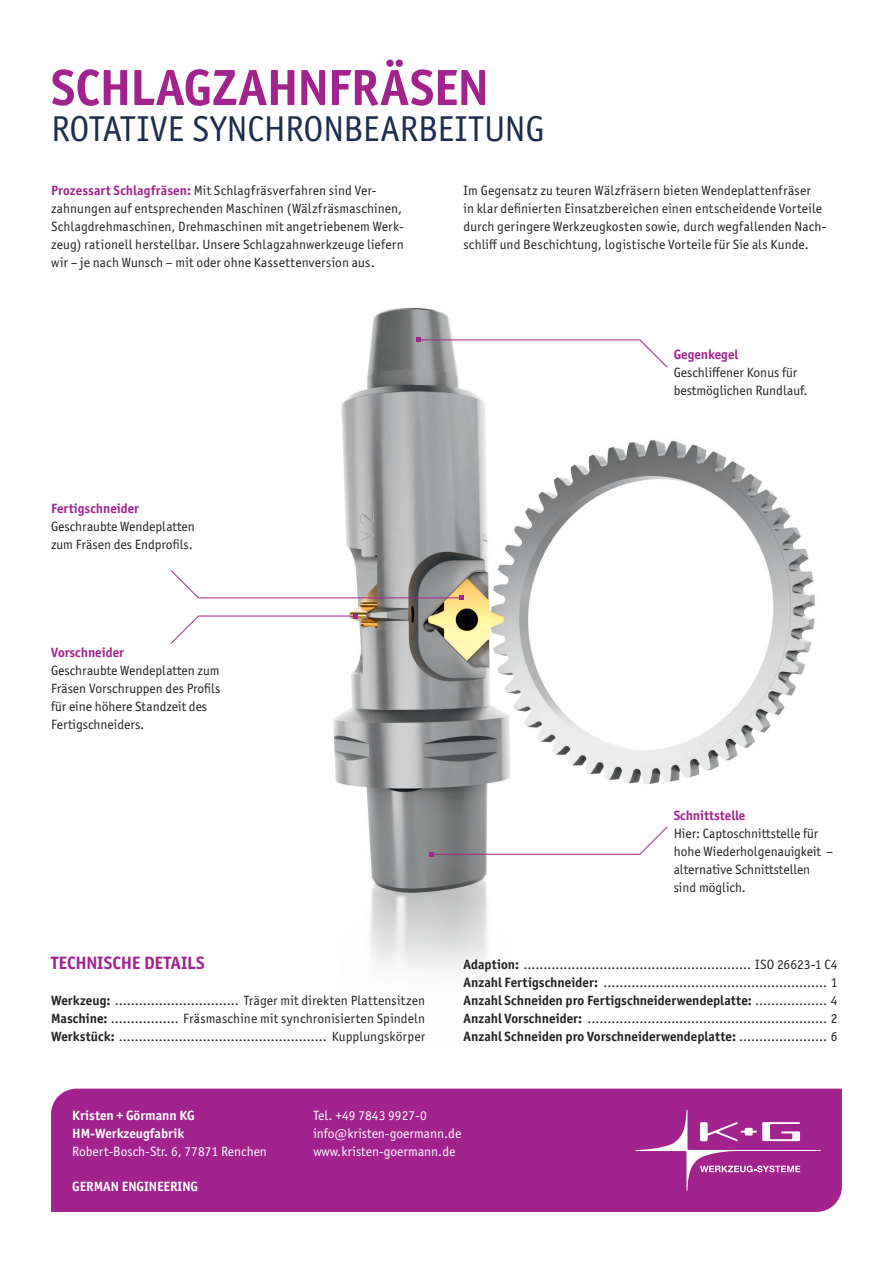
<style>
.page{position:relative;width:893px;height:1263px;background:#fff}
.page>*{position:absolute;margin:0;border:0;box-sizing:border-box;transform-origin:0 0}
.t1{font:700 51px "Officina Sans ITC Pro";letter-spacing:-.005em;color:#a2238e}
.t2{font:36px "Officina Sans ITC Pro";letter-spacing:-.005em;color:#1c2e4b}
.t3{font:700 18px "Officina Sans ITC Pro";letter-spacing:-.01em;color:#a2238e}
.t4{font:13.5px/18px "Officina Sans ITC Pro";letter-spacing:.005em;color:#231f20}
.t5{font:13.5px/18px "Officina Sans ITC Pro";color:#fff}
.t6{font:700 13.5px/18px "Officina Sans ITC Pro";color:#fff}
.t7{font:700 13.5px "Officina Sans ITC Pro";color:#a2238e}
.s1{font-weight:700;color:#a2238e}
.s2{font-weight:700}
</style>
<div class="page">
<img style="left:333px;top:307px;width:482px;height:665px">
<svg style="left:417px;top:338px;width:251px;height:30px"></svg>
<svg style="left:429px;top:826px;width:239px;height:30px"></svg>
<svg style="left:170px;top:614px;width:187px;height:30px"></svg>
<svg style="left:170px;top:569px;width:293px;height:31px"></svg>
<div style="left:51px;top:1089px;width:791px;height:123px;background:#a2238e"></div>
<svg style="left:635px;top:1110px;width:186px;height:80px;background:#ad3e9b"></svg>
<h1 class="t1" style="left:51px;top:56px;width:439px">SCHLAGZAHNFRÄSEN</h1>
<h2 class="t2" style="left:51px;top:108px;width:495px">ROTATIVE SYNCHRONBEARBEITUNG</h2>
<p class="t4" style="left:51px;top:181px;width:354px"><span class="s1">Prozessart Schlagfräsen:</span> Mit Schlagfräsverfahren sind Ver&shy;zahnungen auf entsprechenden Maschinen (Wälzfräsmaschinen, Schlagdrehmaschinen, Drehmaschinen mit angetriebenem Werk&shy;zeug) rationell herstellbar. Unsere Schlagzahnwerkzeuge liefern wir – je nach Wunsch – mit oder ohne Kassettenversion aus.</p>
<p class="t4" style="left:463px;top:181px;width:364px">Im Gegensatz zu teuren Wälzfräsern bieten Wendeplattenfräser<br>in klar definierten Einsatzbereichen einen entscheidende Vorteile durch geringere Werkzeugkosten sowie, durch wegfallenden Nach&shy;schliff und Beschichtung, logistische Vorteile für Sie als Kunde.</p>
<p class="t7" style="left:674px;top:346px;width:66px">Gegenkegel</p>
<p class="t4" style="left:674px;top:364px;width:135px">Geschliffener Konus für bestmöglichen Rundlauf.</p>
<p class="t7" style="left:51px;top:500px;width:90px">Fertigschneider</p>
<p class="t4" style="left:51px;top:517px;width:145px">Geschraubte Wendeplatten zum Fräsen des Endprofils.</p>
<p class="t7" style="left:51px;top:643px;width:74px">Vorschneider</p>
<p class="t4" style="left:51px;top:661px;width:171px">Geschraubte Wendeplatten zum<br>Fräsen Vorschruppen des Profils für eine höhere Standzeit des<br>Fertigschneiders.</p>
<h3 class="t3" style="left:51px;top:952px;width:155px">TECHNISCHE DETAILS</h3>
<p class="t4" style="left:51px;top:991px;width:376px;text-align:justify"><span class="s2">Werkzeug:</span> ............................... Träger mit direkten Plattensitzen <span class="s2">Maschine:</span> ................. Fräsmaschine mit synchronisierten Spindeln <span class="s2">Werkstück:</span> .................................................... Kupplungskörper</p>
<p class="t7" style="left:674px;top:807px;width:73px">Schnittstelle</p>
<p class="t4" style="left:674px;top:824px;width:161px">Hier: Captoschnittstelle für hohe Wiederholgenauigkeit – alternative Schnittstellen sind möglich.</p>
<p class="t4" style="left:463px;top:955px;width:376px;text-align:justify"><span class="s2">Adaption:</span> ......................................................... ISO 26623-1 C4<br><span class="s2">Anzahl Fertigschneider:</span> ........................................................ 1<br><span class="s2">Anzahl Schneiden pro Fertigschneiderwendeplatte:</span> .................. 4<br><span class="s2">Anzahl Vorschneider:</span> ............................................................ 2<br><span class="s2">Anzahl Schneiden pro Vorschneiderwendeplatte:</span> ...................... 6</p>
<p class="t6" style="left:72px;top:1106px;width:124px">Kristen + Görmann KG<br>HM-Werkzeugfabrik</p>
<p class="t5" style="left:72px;top:1142px;width:196px">Robert-Bosch-Str. 6, 77871 Renchen</p>
<p class="t6" style="left:72px;top:1177px;width:127px">GERMAN ENGINEERING</p>
<p class="t5" style="left:313px;top:1106px;width:149px">Tel. +49 7843 9927-0 info@kristen-goermann.de www.kristen-goermann.de</p>
</div>
